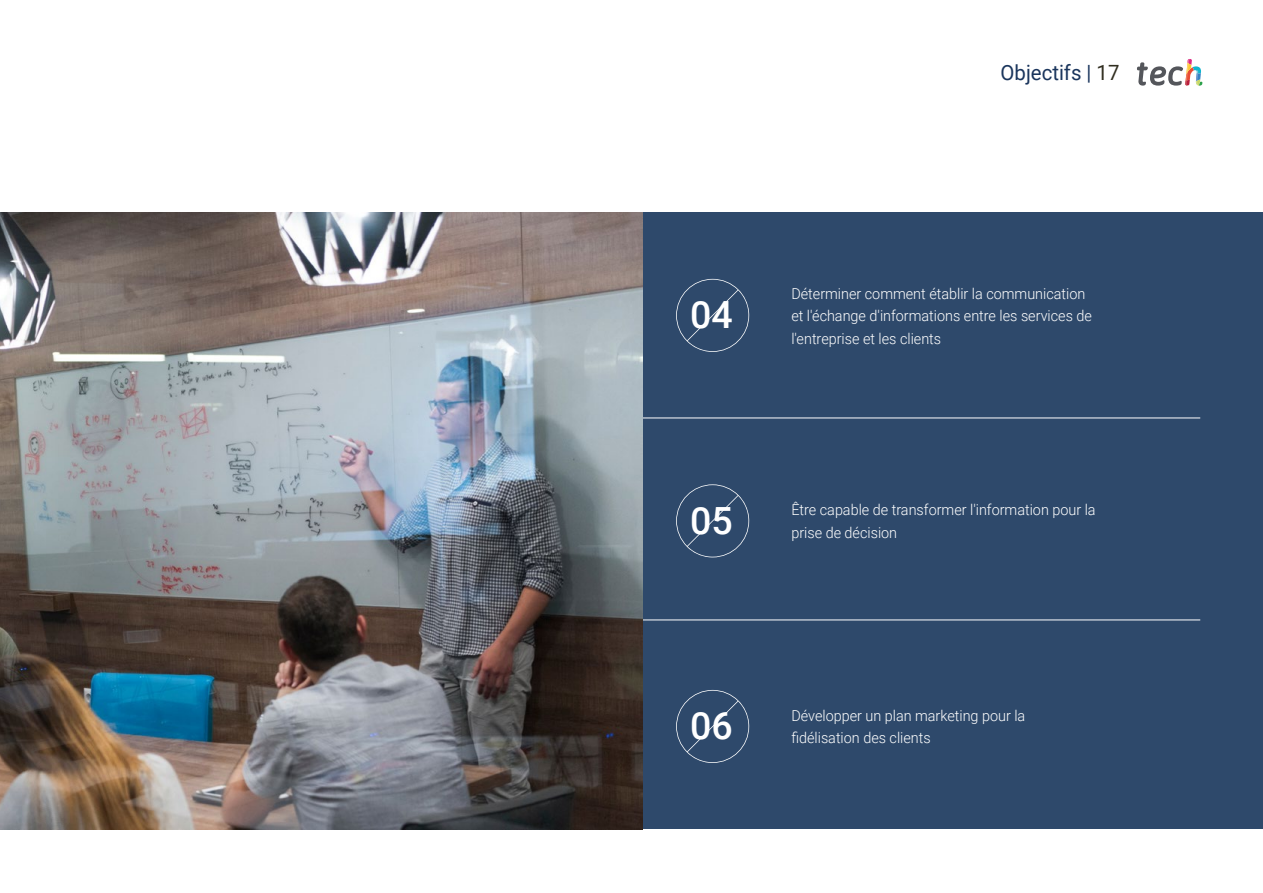
<style>
.page{position:relative;width:1263px;height:893px;background:#fff}
.page>*{position:absolute;margin:0;border:0;box-sizing:border-box;transform-origin:0 0}
.t1{font:500 37.5px "Roboto";color:#fff}
.t2{font:21px "Roboto";color:#1a355c}
.t3{font:300 15px/22.5px "Roboto";color:#fff;scale:.96 1}
.s1{color:#312e20}
</style>
<div class="page">
<div style="left:642px;top:213px;width:621px;height:616px;background:#2e496b"></div>
<svg style="left:676px;top:279px;width:73px;height:73px"></svg>
<hr style="left:0;top:418px;width:1200px;height:1px;background:#fff">
<hr style="left:0;top:620px;width:1200px;height:1px;background:#fff">
<svg style="left:676px;top:484px;width:73px;height:73px"></svg>
<svg style="left:676px;top:690px;width:73px;height:73px"></svg>
<img style="left:0;top:213px;width:642px;height:616px">
<svg style="left:1137px;top:59px;width:65px;height:27px"></svg>
<h2 class="t2" style="left:1000px;top:57px;width:120px">Objectifs | <span class="s1">17</span></h2>
<h1 class="t1" style="left:690px;top:288px;width:44px">04</h1>
<p class="t3" style="left:791px;top:281px;width:315px">Déterminer comment établir la communication et l'échange d'informations entre les services de l'entreprise et les clients</p>
<h1 class="t1" style="left:690px;top:494px;width:44px">05</h1>
<p class="t3" style="left:791px;top:498px;width:318px">Être capable de transformer l'information pour la</p>
<p class="t3" style="left:791px;top:521px;width:112px">prise de décision</p>
<h1 class="t1" style="left:690px;top:699px;width:44px">06</h1>
<p class="t3" style="left:791px;top:704px;width:245px">Développer un plan marketing pour la</p>
<p class="t3" style="left:791px;top:726px;width:147px">fidélisation des clients</p>
</div>
